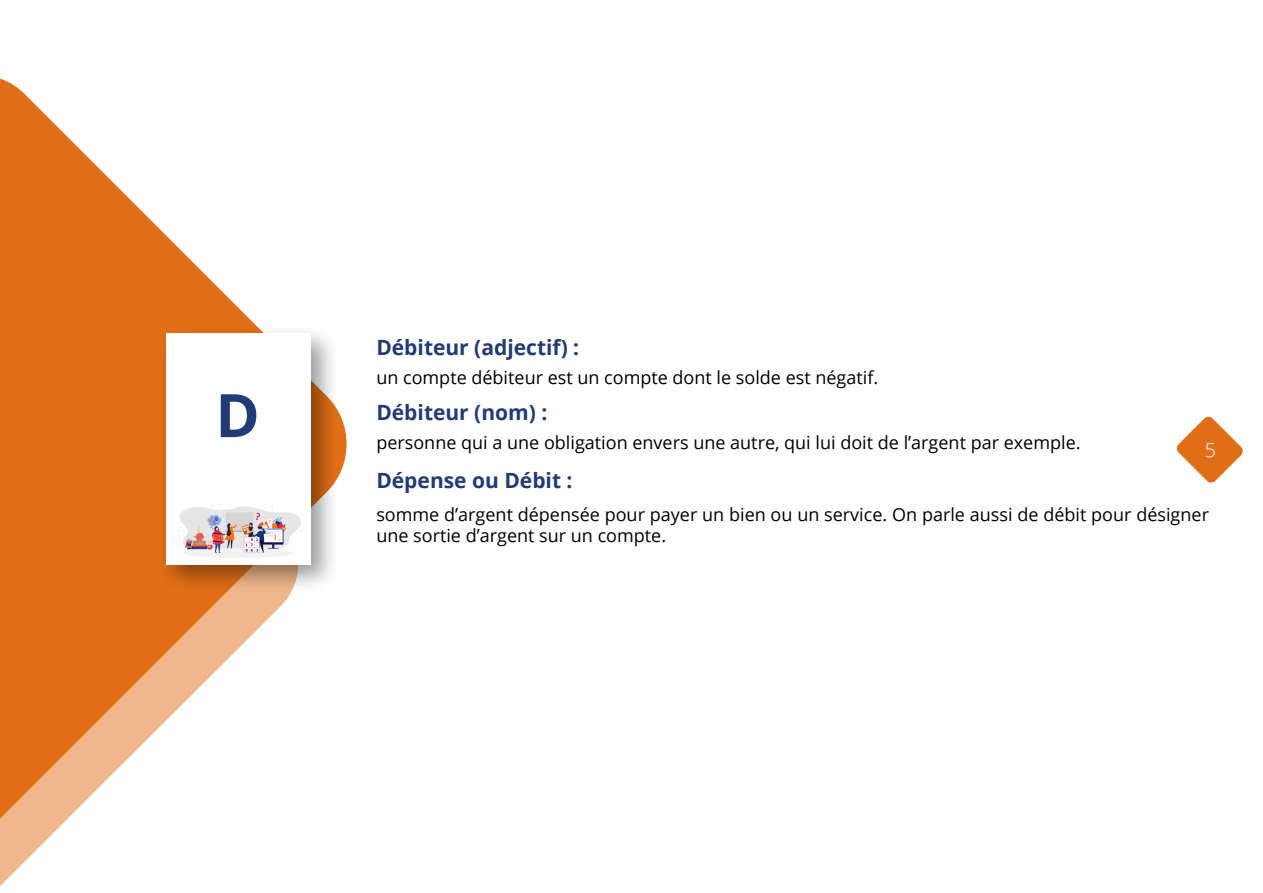
<style>
.page{position:relative;width:1263px;height:893px;background:#fff}
.page>*{position:absolute;margin:0;border:0;box-sizing:border-box;transform-origin:0 0}
.t1{font:700 60px "Open Sans";color:#223b76}
.t2{font:700 21px "Open Sans";color:#223b76}
.t3{font:300 19.5px "Open Sans";color:#fff}
.t4{font:18px/21.6px "Open Sans";color:#000}
</style>
<div class="page">
<svg style="left:0;top:819px;width:67px;height:67px"></svg>
<svg style="left:0;top:79px;width:347px;height:740px"></svg>
<div style="left:158px;top:324px;width:182px;height:270px;background:#000;opacity:.4"></div>
<div style="left:166px;top:333px;width:144px;height:231px;background:#fff"></div>
<img style="left:178px;top:503px;width:125px;height:55px">
<svg style="left:1176px;top:416px;width:67px;height:67px"></svg>
<p class="t1" style="left:215px;top:373px;width:46px">D</p>
<p class="t2" style="left:376px;top:333px;width:204px">Débiteur (adjectif) :</p>
<p class="t4" style="left:376px;top:366px;width:503px">un compte débiteur est un compte dont le solde est négatif.</p>
<p class="t2" style="left:376px;top:398px;width:173px">Débiteur (nom) :</p>
<p class="t4" style="left:376px;top:431px;width:706px">personne qui a une obligation envers une autre, qui lui doit de l’argent par exemple.</p>
<p class="t2" style="left:376px;top:466px;width:198px">Dépense ou Débit :</p>
<p class="t3" style="left:1205px;top:436px;width:13px">5</p>
<p class="t4" style="left:376px;top:503px;width:834px">somme d’argent dépensée pour payer un bien ou un service. On parle aussi de débit pour désigner une sortie d’argent sur un compte.</p>
</div>
